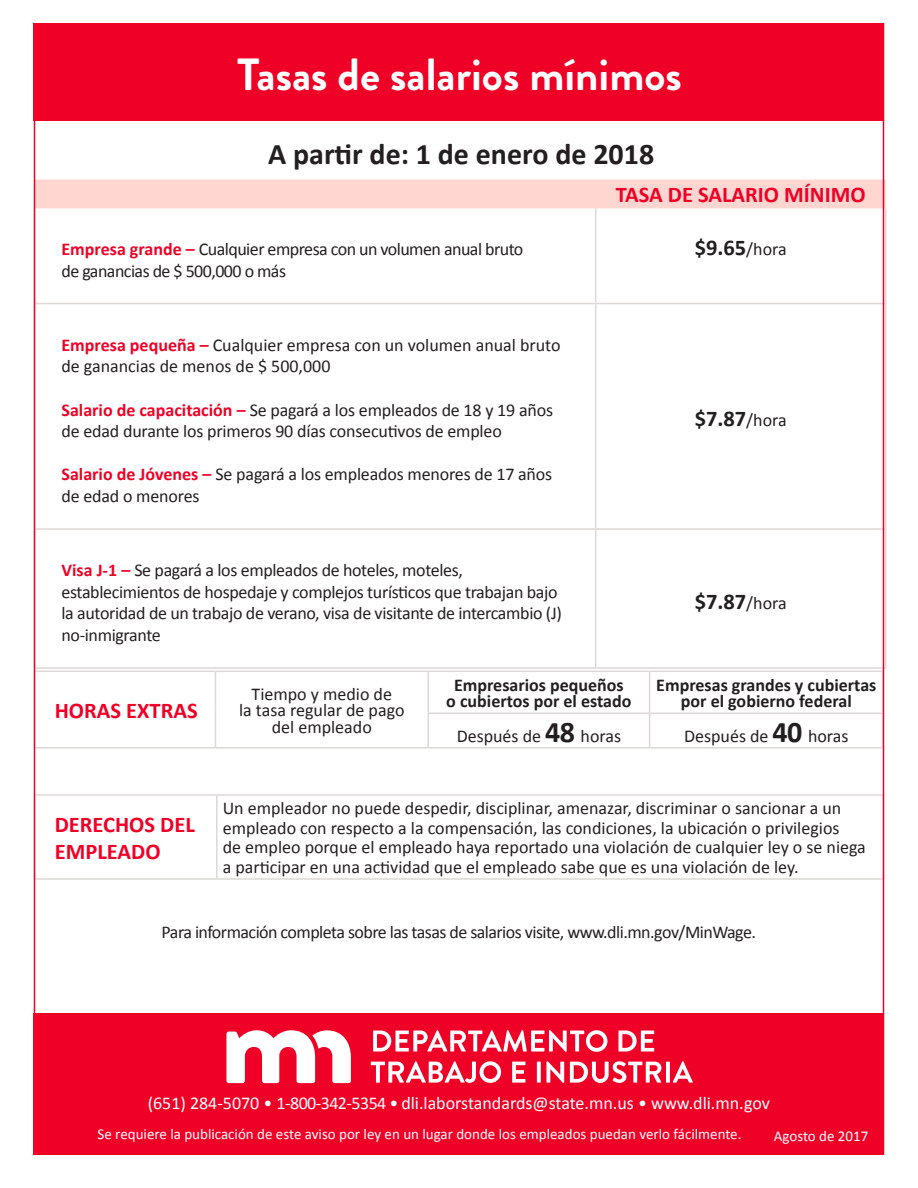
<style>
.page{position:relative;width:918px;height:1188px;background:#fff}
.page>*{position:absolute;margin:0;border:0;box-sizing:border-box;transform-origin:0 0}
.t1{font:700 45px "Brandon Grotesque";color:#fff}
.t2{font:700 30px "Calibri";color:#231f20}
.t3{font:700 22.5px/27px "Calibri";color:#ef0027}
.t4{font:700 22.5px "Calibri";color:#231f20}
.t5{font:18px/21.6px "Calibri";letter-spacing:-.01em;color:#231f20}
.t6{font:18px/21.6px "Calibri";letter-spacing:-.03em;color:#231f20}
.t7{font:700 18px/16.5px "Calibri";color:#231f20;text-align:center}
.t8{font:18px "Calibri";color:#fff}
.t9{font:15px "Calibri";color:#fff}
.s1{font-weight:700;color:#ef0027}
.s2{font-weight:400;font-size:18px}
.s3{font-weight:700;font-size:30px}
</style>
<div class="page">
<hr style="left:885px;top:208px;width:1px;height:95px;background:#dcd8d7">
<hr style="left:885px;top:304px;width:1px;height:224px;background:#dcd8d7">
<hr style="left:885px;top:530px;width:1px;height:137px;background:#dcd8d7">
<div style="left:37px;top:180px;width:849px;height:28px;background:#ffd7d0"></div>
<hr style="left:595px;top:208px;width:1px;height:95px;background:#dcd8d7">
<hr style="left:34px;top:303px;width:562px;height:1px;background:#dcd8d7">
<hr style="left:34px;top:528px;width:562px;height:2px;background:#dcd8d7">
<hr style="left:34px;top:667px;width:562px;height:2px;background:#dcd8d7">
<hr style="left:595px;top:304px;width:1px;height:224px;background:#dcd8d7">
<hr style="left:595px;top:530px;width:1px;height:137px;background:#dcd8d7">
<hr style="left:596px;top:303px;width:290px;height:1px;background:#dcd8d7">
<hr style="left:596px;top:528px;width:290px;height:2px;background:#dcd8d7">
<hr style="left:596px;top:667px;width:290px;height:2px;background:#dcd8d7">
<div style="left:34px;top:23px;width:850px;height:98px;background:#ef0027"></div>
<hr style="left:34px;top:671px;width:181px;height:1px;background:#dcd8d7">
<hr style="left:34px;top:747px;width:181px;height:2px;background:#dcd8d7">
<hr style="left:215px;top:672px;width:1px;height:41px;background:#dcd8d7">
<hr style="left:215px;top:713px;width:1px;height:34px;background:#dcd8d7">
<hr style="left:215px;top:671px;width:213px;height:1px;background:#dcd8d7">
<hr style="left:215px;top:747px;width:213px;height:2px;background:#dcd8d7">
<hr style="left:427px;top:672px;width:2px;height:41px;background:#dcd8d7">
<hr style="left:427px;top:714px;width:2px;height:33px;background:#dcd8d7">
<hr style="left:428px;top:671px;width:222px;height:1px;background:#dcd8d7">
<hr style="left:650px;top:671px;width:234px;height:1px;background:#dcd8d7">
<hr style="left:649px;top:672px;width:1px;height:41px;background:#dcd8d7">
<hr style="left:649px;top:714px;width:1px;height:33px;background:#dcd8d7">
<hr style="left:427px;top:713px;width:223px;height:1px;background:#dcd8d7">
<hr style="left:650px;top:713px;width:234px;height:1px;background:#dcd8d7">
<hr style="left:428px;top:747px;width:222px;height:2px;background:#dcd8d7">
<hr style="left:650px;top:747px;width:234px;height:2px;background:#dcd8d7">
<hr style="left:34px;top:794px;width:183px;height:2px;background:#dcd8d7">
<hr style="left:34px;top:878px;width:183px;height:2px;background:#dcd8d7">
<hr style="left:216px;top:796px;width:2px;height:82px;background:#dcd8d7">
<hr style="left:217px;top:794px;width:667px;height:2px;background:#dcd8d7">
<hr style="left:217px;top:878px;width:667px;height:2px;background:#dcd8d7">
<div style="left:34px;top:1013px;width:850px;height:141px;background:#ef0027"></div>
<svg style="left:226px;top:1030px;width:125px;height:53px"></svg>
<svg style="left:373px;top:1030px;width:234px;height:22px"></svg>
<svg style="left:619px;top:1031px;width:35px;height:21px"></svg>
<svg style="left:371px;top:1061px;width:130px;height:22px"></svg>
<svg style="left:512px;top:1062px;width:13px;height:21px"></svg>
<svg style="left:537px;top:1062px;width:4px;height:21px"></svg>
<svg style="left:546px;top:1061px;width:18px;height:22px"></svg>
<svg style="left:570px;top:1061px;width:91px;height:22px"></svg>
<svg style="left:666px;top:1062px;width:4px;height:21px"></svg>
<svg style="left:673px;top:1061px;width:20px;height:22px"></svg>
<p class="t1" style="left:237px;top:43px;width:446px">Tasas de salarios mínimos</p>
<p class="t2" style="left:268px;top:135px;width:388px">A partir de: 1 de enero de 2018</p>
<p class="t3" style="left:616px;top:181px;width:251px">TASA DE SALARIO MÍNIMO</p>
<p class="t6" style="left:62px;top:238px;width:463px"><span class="s1">Empresa grande –</span> Cualquier empresa con un volumen anual bruto de ganancias de $ 500,000 o más</p>
<p class="t4" style="left:695px;top:233px;width:94px">$9.65<span class="s2">/hora</span></p>
<p class="t5" style="left:62px;top:334px;width:501px"><span class="s1">Empresa pequeña –</span> Cualquier empresa con un volumen anual bruto de ganancias de menos de $ 500,000</p>
<p class="t5" style="left:62px;top:399px;width:493px"><span class="s1">Salario de capacitación –</span> Se pagará a los empleados de 18 y 19 años de edad durante los primeros 90 días consecutivos de empleo</p>
<p class="t5" style="left:62px;top:464px;width:492px"><span class="s1">Salario de Jóvenes –</span> Se pagará a los empleados menores de 17 años de edad o menores</p>
<p class="t5" style="left:62px;top:560px;width:502px"><span class="s1">Visa J-1 –</span> Se pagará a los empleados de hoteles, moteles, establecimientos de hospedaje y complejos turísticos que trabajan bajo la autoridad de un trabajo de verano, visa de visitante de intercambio (J) no-inmigrante</p>
<p class="t4" style="left:695px;top:405px;width:94px">$7.87<span class="s2">/hora</span></p>
<p class="t4" style="left:695px;top:587px;width:94px">$7.87<span class="s2">/hora</span></p>
<p class="t3" style="left:55px;top:697px;width:144px">HORAS EXTRAS</p>
<p class="t3" style="left:55px;top:811px;width:142px">DERECHOS DEL<br>EMPLEADO</p>
<p class="t5" style="left:239px;top:686px;width:167px;line-height:16.5px;text-align:center">Tiempo y medio de<br>la tasa regular de pago del empleado</p>
<p class="t7" style="left:446px;top:677px;width:187px">Empresarios pequeños<br>o cubiertos por el estado</p>
<p class="t7" style="left:656px;top:677px;width:222px">Empresas grandes y cubiertas por el gobierno federal</p>
<p class="t5" style="left:457px;top:725px;width:166px">Después de <span class="s3">48</span> horas</p>
<p class="t5" style="left:684px;top:725px;width:166px">Después de <span class="s3">40</span> horas</p>
<p class="t5" style="left:223px;top:799px;width:645px;line-height:19.5px">Un empleador no puede despedir, disciplinar, amenazar, discriminar o sancionar a un empleado con respecto a la compensación, las condiciones, la ubicación o privilegios<br>de empleo porque el empleado haya reportado una violación de cualquier ley o se niega a participar en una actividad que el empleado sabe que es una violación de ley.</p>
<p class="t6" style="left:162px;top:922px;width:596px">Para información completa sobre las tasas de salarios visite, www.dli.mn.gov/MinWage.</p>
<p class="t8" style="left:148px;top:1092px;width:624px">(651) 284-5070 • 1-800-342-5354 • dli.laborstandards@state.mn.us • www.dli.mn.gov</p>
<p class="t9" style="left:98px;top:1124px;width:645px">Se requiere la publicación de este aviso por ley en un lugar donde los empleados puedan verlo fácilmente.</p>
<p class="t9" style="left:774px;top:1127px;width:96px">Agosto de 2017</p>
</div>
